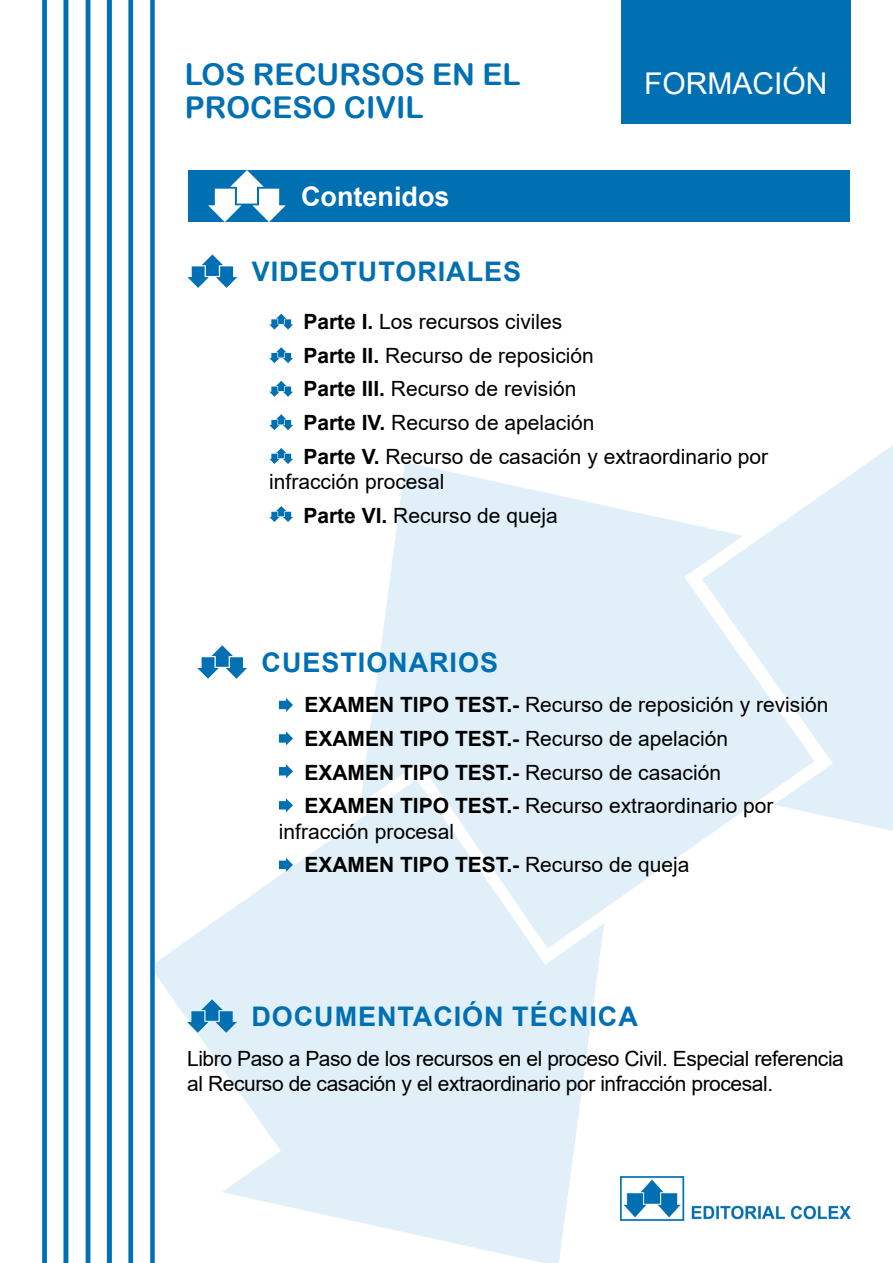
<style>
.page{position:relative;width:893px;height:1263px;background:#fff}
.page>*{position:absolute;margin:0;border:0;box-sizing:border-box;transform-origin:0 0}
.t1{font:30px "Arial Rounded MT Bold";color:#0070b3}
.t2{font:30px "Arial";color:#fff}
.t3{font:700 27px "Arial";letter-spacing:.035em;color:#0070b3}
.t4{font:700 27px "Arial";color:#fff}
.t5{font:21px/33.8px "Arial";color:#000}
.t6{font:21px/25.2px "Arial";letter-spacing:-.02em;color:#000}
.s1{font-weight:700}
</style>
<div class="page">
<img style="left:155px;top:446px;width:738px;height:817px">
<div style="left:621px;top:0;width:229px;height:123px;background:#0070b3"></div>
<img style="left:620px;top:1176px;width:230px;height:44px">
<img style="left:43px;top:0;width:112px;height:1263px">
<div style="left:188px;top:171px;width:662px;height:51px;background:#0070b3"></div>
<svg style="left:208px;top:170px;width:78px;height:52px"></svg>
<svg style="left:187px;top:254px;width:50px;height:34px"></svg>
<svg style="left:269px;top:314px;width:24px;height:16px"></svg>
<svg style="left:269px;top:347px;width:24px;height:16px"></svg>
<svg style="left:269px;top:381px;width:24px;height:16px"></svg>
<svg style="left:269px;top:414px;width:24px;height:16px"></svg>
<svg style="left:269px;top:448px;width:24px;height:16px"></svg>
<svg style="left:269px;top:506px;width:24px;height:16px"></svg>
<svg style="left:279px;top:698px;width:14px;height:15px"></svg>
<svg style="left:279px;top:731px;width:14px;height:15px"></svg>
<svg style="left:279px;top:764px;width:14px;height:15px"></svg>
<svg style="left:279px;top:798px;width:14px;height:15px"></svg>
<svg style="left:279px;top:858px;width:14px;height:15px"></svg>
<svg style="left:197px;top:645px;width:50px;height:34px"></svg>
<svg style="left:187px;top:999px;width:50px;height:34px;background:#7db6d9"></svg>
<h1 class="t1" style="left:185px;top:56px;width:337px">LOS RECURSOS EN EL</h1>
<h1 class="t2" style="left:644px;top:63px;width:185px">FORMACIÓN</h1>
<h1 class="t1" style="left:185px;top:89px;width:240px">PROCESO CIVIL</h1>
<p class="t4" style="left:301px;top:177px;width:150px">Contenidos</p>
<p class="t3" style="left:252px;top:253px;width:271px">VIDEOTUTORIALES</p>
<p class="t5" style="left:303px;top:304px;width:466px"><span class="s1">Parte I.</span> Los recursos civiles<br><span class="s1">Parte II.</span> Recurso de reposición<br><span class="s1">Parte III.</span> Recurso de revisión<br><span class="s1">Parte IV.</span> Recurso de apelación<br><span class="s1">Parte V.</span> Recurso de casación y extraordinario por</p>
<p class="t5" style="left:303px;top:465px;width:256px;text-indent:-34px">infracción procesal<br><span class="s1">Parte VI.</span> Recurso de queja</p>
<p class="t3" style="left:262px;top:643px;width:238px">CUESTIONARIOS</p>
<p class="t5" style="left:304px;top:688px;width:525px"><span class="s1">EXAMEN TIPO TEST.-</span> Recurso de reposición y revisión <span class="s1">EXAMEN TIPO TEST.-</span> Recurso de apelación<br><span class="s1">EXAMEN TIPO TEST.-</span> Recurso de casación<br><span class="s1">EXAMEN TIPO TEST.-</span> Recurso extraordinario por</p>
<p class="t5" style="left:304px;top:814px;width:387px;text-indent:-26px">infracción procesal<br><span class="s1">EXAMEN TIPO TEST.-</span> Recurso de queja</p>
<p class="t3" style="left:251px;top:997px;width:388px">DOCUMENTACIÓN TÉCNICA</p>
<p class="t6" style="left:187px;top:1046px;width:658px">Libro Paso a Paso de los recursos en el proceso Civil. Especial referencia al Recurso de casación y el extraordinario por infracción procesal.</p>
</div>
